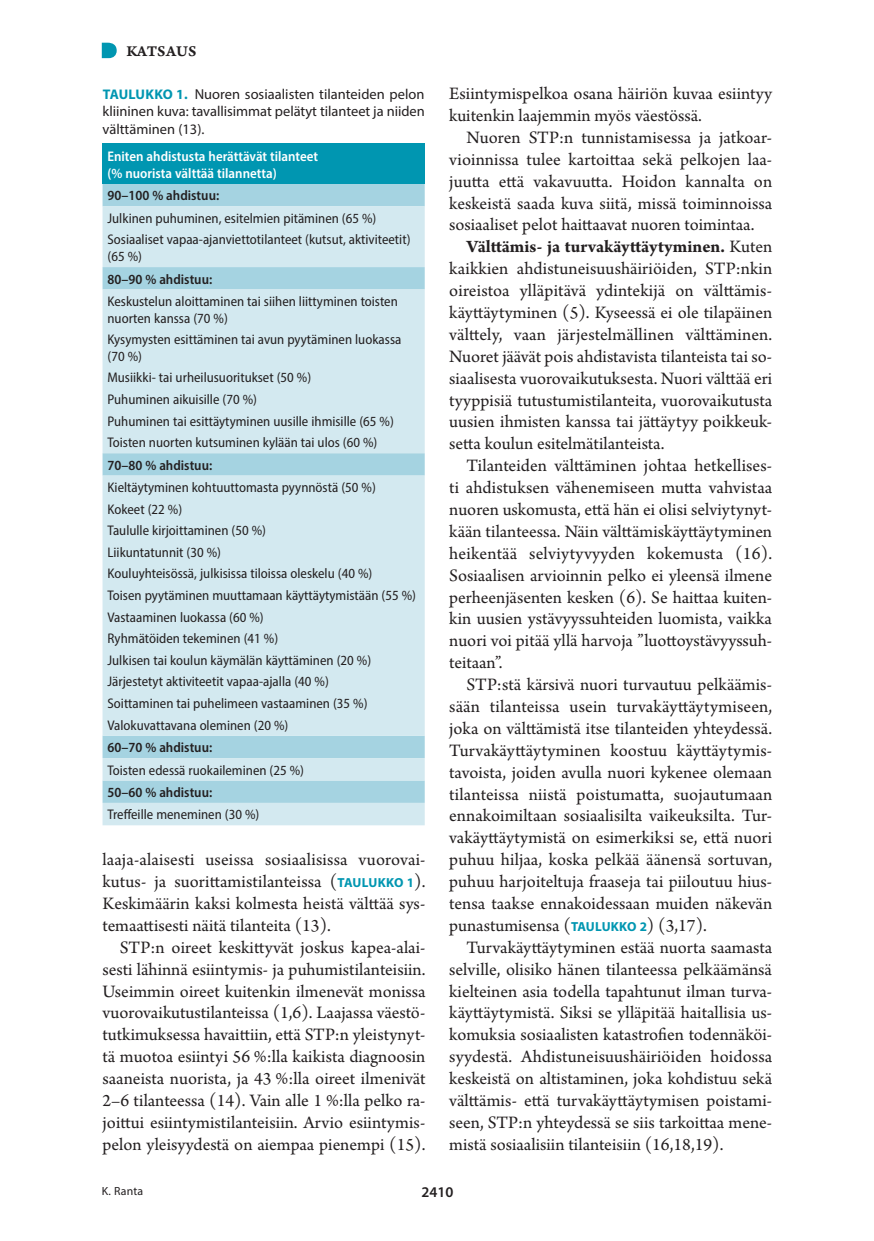
<style>
.page{position:relative;width:874px;height:1241px;background:#fff}
.page>*{position:absolute;margin:0;border:0;box-sizing:border-box;transform-origin:0 0}
.l_ei_sis{font:18.38px/21.9px "Arno Pro";color:#231f20;text-align:justify}
.vinj{font:15.75px "Arno Pro Smbd Caption";letter-spacing:.005em;color:#231f20}
.t1{font:600 14.88px "Myriad Pro";color:#231f20}
.kt{font:14.35px/17.5px "Myriad Pro";color:#231f20;text-align:justify}
.t{font:semi-condensed 14px/16.6px "Myriad Pro";color:#231f20}
.t_pl_musta{font:600 semi-condensed 14px "Myriad Pro";color:#231f20}
.t_pl{font:600 semi-condensed 14px/16.6px "Myriad Pro";color:#fff}
.Ala{font:11.9px "Myriad Pro";letter-spacing:.02em;color:#231f20}
.s1{font-weight:700;font-size:14px;color:#0096b1}
.s2{font-family:"Myriad Pro";font-weight:700;font-size:13.12px;color:#0096b1}
.s3{font-weight:700}
</style>
<div class="page">
<div style="left:102px;top:144px;width:322px;height:40px;background:#0096b1"></div>
<div style="left:102px;top:184px;width:322px;height:22px;background:#a5d3e1"></div>
<svg style="left:102px;top:206px;width:322px;height:619px;background:#cde6ee"></svg>
<svg style="left:102px;top:43px;width:15px;height:15px"></svg>
<p class="vinj" style="left:126px;top:41px;width:71px">KATSAUS</p>
<p class="kt" style="left:102px;top:85px;width:323px"><span class="s1">TAULUKKO 1.</span> Nuoren sosiaalisten tilanteiden pelon kliininen kuva: tavallisimmat pelätyt tilanteet ja niiden välttäminen (13).</p>
<p class="t_pl" style="left:107px;top:148px;width:212px">Eniten ahdistusta herättävät tilanteet (% nuorista välttää tilannetta)</p>
<p class="t_pl_musta" style="left:107px;top:187px;width:113px">90–100 % ahdistuu:</p>
<p class="t" style="left:107px;top:210px;width:270px">Julkinen puhuminen, esitelmien pitäminen (65 %)</p>
<p class="t" style="left:107px;top:231px;width:304px">Sosiaaliset vapaa-ajanviettotilanteet (kutsut, aktiviteetit) (65 %)</p>
<p class="t_pl_musta" style="left:107px;top:270px;width:106px">80–90 % ahdistuu:</p>
<p class="t" style="left:107px;top:293px;width:292px">Keskustelun aloittaminen tai siihen liittyminen toisten nuorten kanssa (70 %)</p>
<p class="t" style="left:107px;top:331px;width:295px">Kysymysten esittäminen tai avun pyytäminen luokassa (70 %)</p>
<p class="t" style="left:107px;top:369px;width:205px">Musiikki- tai urheilusuoritukset (50 %)</p>
<p class="t" style="left:107px;top:391px;width:151px">Puhuminen aikuisille (70 %)</p>
<p class="t" style="left:107px;top:412px;width:288px">Puhuminen tai esittäytyminen uusille ihmisille (65 %)</p>
<p class="t" style="left:107px;top:434px;width:271px">Toisten nuorten kutsuminen kylään tai ulos (60 %)</p>
<p class="t_pl_musta" style="left:107px;top:456px;width:106px">70–80 % ahdistuu:</p>
<p class="t" style="left:107px;top:479px;width:270px">Kieltäytyminen kohtuuttomasta pyynnöstä (50 %)</p>
<p class="t" style="left:107px;top:500px;width:76px">Kokeet (22 %)</p>
<p class="t" style="left:107px;top:522px;width:160px">Taululle kirjoittaminen (50 %)</p>
<p class="t" style="left:107px;top:543px;width:115px">Liikuntatunnit (30 %)</p>
<p class="t" style="left:107px;top:565px;width:266px">Kouluyhteisössä, julkisissa tiloissa oleskelu (40 %)</p>
<p class="t" style="left:107px;top:586px;width:310px">Toisen pyytäminen muuttamaan käyttäytymistään (55 %)</p>
<p class="t" style="left:107px;top:608px;width:158px">Vastaaminen luokassa (60 %)</p>
<p class="t" style="left:107px;top:630px;width:172px">Ryhmätöiden tekeminen (41 %)</p>
<p class="t" style="left:107px;top:651px;width:265px">Julkisen tai koulun käymälän käyttäminen (20 %)</p>
<p class="t" style="left:107px;top:673px;width:223px">Järjestetyt aktiviteetit vapaa-ajalla (40 %)</p>
<p class="t" style="left:107px;top:694px;width:261px">Soittaminen tai puhelimeen vastaaminen (35 %)</p>
<p class="t" style="left:107px;top:716px;width:182px">Valokuvattavana oleminen (20 %)</p>
<p class="t_pl_musta" style="left:107px;top:738px;width:106px">60–70 % ahdistuu:</p>
<p class="t" style="left:107px;top:761px;width:198px">Toisten edessä ruokaileminen (25 %)</p>
<p class="t_pl_musta" style="left:107px;top:783px;width:106px">50–60 % ahdistuu:</p>
<p class="t" style="left:107px;top:806px;width:153px">Treffeille meneminen (30 %)</p>
<p class="l_ei_sis" style="left:102px;top:849px;width:324px">laaja-alaisesti useissa sosiaalisissa vuorovai&shy;kutus- ja suorittamistilanteissa (<span class="s2">TAULUKKO 1</span>).<br>Keskimäärin kaksi kolmesta heistä välttää sys&shy;temaattisesti näitä tilanteita (13).</p>
<p class="l_ei_sis" style="left:102px;top:937px;width:324px;text-indent:17px">STP:n oireet keskittyvät joskus kapea-alai&shy;sesti lähinnä esiintymis- ja puhumistilanteisiin.<br>Useimmin oireet kuitenkin ilmenevät monissa vuorovaikutustilanteissa (1,6). Laajassa väestö&shy;tutkimuksessa havaittiin, että STP:n yleistynyt&shy;tä muotoa esiintyi 56 %:lla kaikista diagnoosin saaneista nuorista, ja 43 %:lla oireet ilmenivät 2–6 tilanteessa (14). Vain alle 1 %:lla pelko ra&shy;joittui esiintymistilanteisiin. Arvio esiintymis&shy;pelon yleisyydestä on aiempaa pienempi (15).</p>
<p class="l_ei_sis" style="left:449px;top:84px;width:324px">Esiintymispelkoa osana häiriön kuvaa esiintyy kuitenkin laajemmin myös väestössä.</p>
<p class="l_ei_sis" style="left:449px;top:127px;width:324px;text-indent:17px">Nuoren STP:n tunnistamisessa ja jatkoar&shy;vioinnissa tulee kartoittaa sekä pelkojen laa&shy;juutta että vakavuutta. Hoidon kannalta on keskeistä saada kuva siitä, missä toiminnoissa sosiaaliset pelot haittaavat nuoren toimintaa.</p>
<p class="l_ei_sis" style="left:449px;top:237px;width:324px;text-indent:17px"><span class="s3">Välttämis- ja turvakäyttäytyminen.</span> Kuten kaikkien ahdistuneisuushäiriöiden, STP:nkin oireistoa ylläpitävä ydintekijä on välttämis&shy;käyttäytyminen (5). Kyseessä ei ole tilapäinen välttely, vaan järjestelmällinen välttäminen.<br>Nuoret jäävät pois ahdistavista tilanteista tai so&shy;siaalisesta vuorovaikutuksesta. Nuori välttää eri tyyppisiä tutustumistilanteita, vuorovaikutusta uusien ihmisten kanssa tai jättäytyy poikkeuk&shy;setta koulun esitelmätilanteista.</p>
<p class="l_ei_sis" style="left:449px;top:455px;width:324px;text-indent:17px">Tilanteiden välttäminen johtaa hetkellises&shy;ti ahdistuksen vähenemiseen mutta vahvistaa nuoren uskomusta, että hän ei olisi selviytynyt&shy;kään tilanteessa. Näin välttämiskäyttäytyminen heikentää selviytyvyyden kokemusta (16).<br>Sosiaalisen arvioinnin pelko ei yleensä ilmene perheenjäsenten kesken (6). Se haittaa kuiten&shy;kin uusien ystävyyssuhteiden luomista, vaikka nuori voi pitää yllä harvoja ”luottoystävyyssuh&shy;teitaan”.</p>
<p class="l_ei_sis" style="left:449px;top:674px;width:324px;text-indent:17px">STP:stä kärsivä nuori turvautuu pelkäämis&shy;sään tilanteissa usein turvakäyttäytymiseen, joka on välttämistä itse tilanteiden yhteydessä.<br>Turvakäyttäytyminen koostuu käyttäytymis&shy;tavoista, joiden avulla nuori kykenee olemaan tilanteissa niistä poistumatta, suojautumaan ennakoimiltaan sosiaalisilta vaikeuksilta. Tur&shy;vakäyttäytymistä on esimerkiksi se, että nuori puhuu hiljaa, koska pelkää äänensä sortuvan, puhuu harjoiteltuja fraaseja tai piiloutuu hius&shy;tensa taakse ennakoidessaan muiden näkevän punastumisensa (<span class="s2">TAULUKKO 2</span>) (3,17).</p>
<p class="l_ei_sis" style="left:449px;top:937px;width:324px;text-indent:17px">Turvakäyttäytyminen estää nuorta saamasta selville, olisiko hänen tilanteessa pelkäämänsä kielteinen asia todella tapahtunut ilman turva&shy;käyttäytymistä. Siksi se ylläpitää haitallisia us&shy;komuksia sosiaalisten katastrofien todennäköi&shy;syydestä. Ahdistuneisuushäiriöiden hoidossa keskeistä on altistaminen, joka kohdistuu sekä välttämis- että turvakäyttäytymisen poistami&shy;seen, STP:n yhteydessä se siis tarkoittaa mene&shy;mistä sosiaalisiin tilanteisiin (16,18,19).</p>
<p class="Ala" style="left:102px;top:1183px;width:43px">K. Ranta</p>
<p class="t1" style="left:421px;top:1182px;width:33px">2410</p>
</div>
